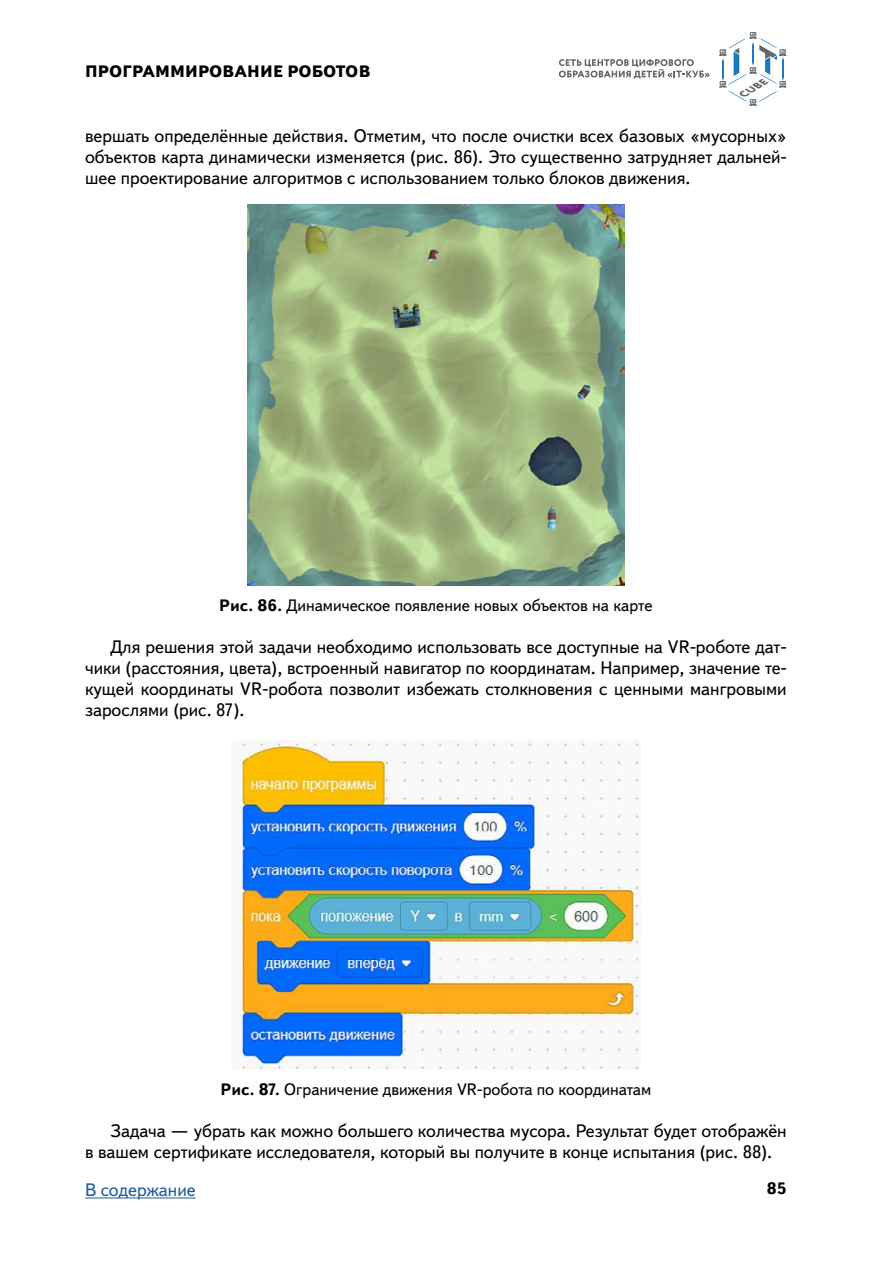
<style>
.page{position:relative;width:893px;height:1263px;background:#fff}
.page>*{position:absolute;margin:0;border:0;box-sizing:border-box;transform-origin:0 0}
.t1{font:18px/21px "Textbook New";color:#000;text-align:justify}
.t2{font:18px "Textbook New";color:#205d9e}
.t3{font:16.5px "Textbook New";color:#000}
.t4{font:800 16.5px "Textbook New";letter-spacing:.01em;color:#000}
.t5{font:700 16.5px "Textbook New";color:#000}
.s1{font-weight:700}
</style>
<div class="page">
<svg style="left:719px;top:32px;width:67px;height:74px"></svg>
<svg style="left:559px;top:59px;width:151px;height:20px"></svg>
<hr style="left:85px;top:1197px;width:111px;height:1px;background:#205d9e">
<img style="left:248px;top:204px;width:376px;height:381px">
<img style="left:234px;top:741px;width:406px;height:328px">
<p class="t4" style="left:85px;top:61px;width:287px">ПРОГРАММИРОВАНИЕ РОБОТОВ</p>
<p class="t1" style="left:85px;top:125px;width:703px">вершать определённые действия. Отметим, что после очистки всех базовых «мусорных» объектов карта динамически изменяется (рис. 86). Это существенно затрудняет дальней&shy;шее проектирование алгоритмов с использованием только блоков движения.</p>
<p class="t3" style="left:219px;top:595px;width:435px"><span class="s1">Рис. 86.</span> Динамическое появление новых объектов на карте</p>
<p class="t1" style="left:85px;top:636px;width:703px;text-indent:26px">Для решения этой задачи необходимо использовать все доступные на VR-роботе дат&shy;чики (расстояния, цвета), встроенный навигатор по координатам. Например, значение те&shy;кущей координаты VR-робота позволит избежать столкновения с ценными мангровыми зарослями (рис. 87).</p>
<p class="t3" style="left:220px;top:1079px;width:432px"><span class="s1">Рис. 87.</span> Ограничение движения VR-робота по координатам</p>
<p class="t1" style="left:85px;top:1120px;width:703px;text-indent:26px">Задача — убрать как можно большего количества мусора. Результат будет отображён в вашем сертификате исследователя, который вы получите в конце испытания (рис. 88).</p>
<p class="t2" style="left:85px;top:1179px;width:112px">В содержание</p>
<p class="t5" style="left:767px;top:1178px;width:21px">85</p>
</div>
